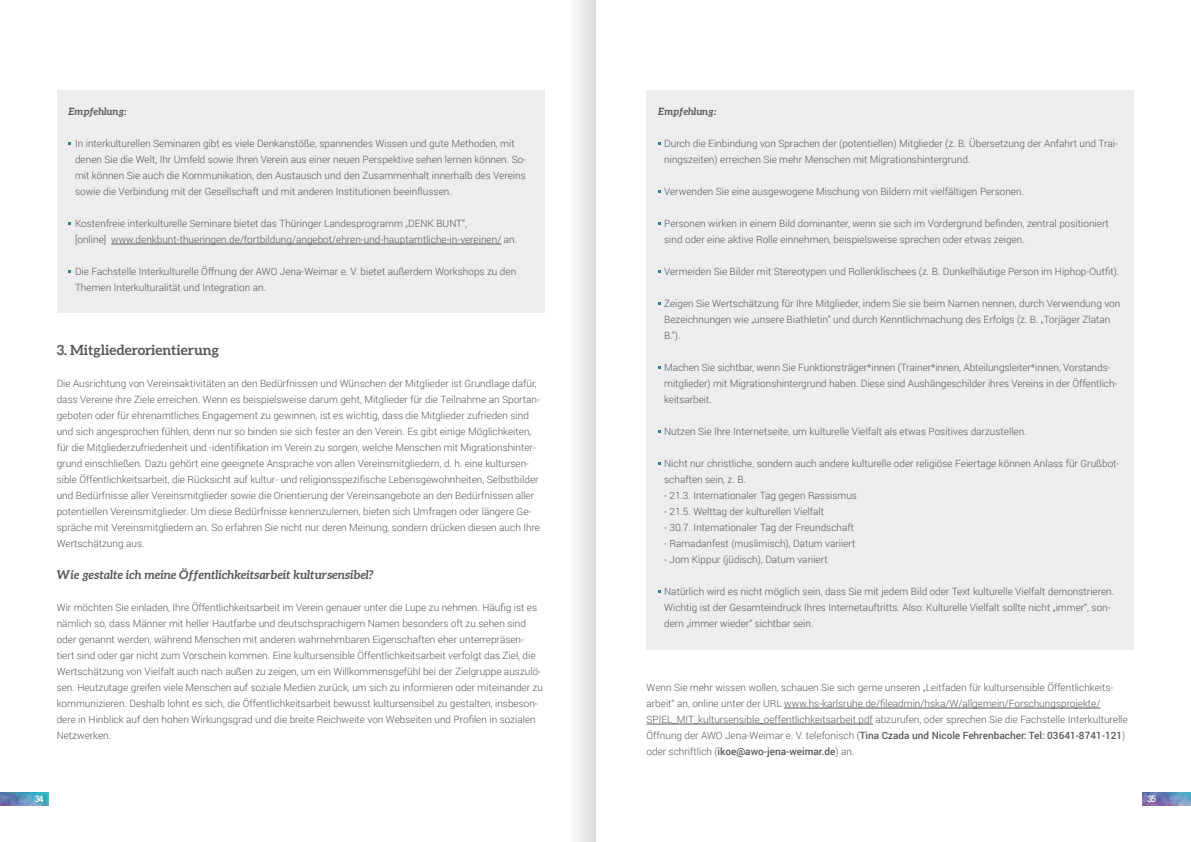
<style>
.page{position:relative;width:1191px;height:842px;background:#fff}
.page>*{position:absolute;margin:0;border:0;box-sizing:border-box;transform-origin:0 0}
.t1{font:700 14px "Aleo";color:#575756}
.t2{font:italic 700 12px "Aleo";letter-spacing:-.005em;color:#575756}
.t3{font:300 10px/16px "Roboto";color:#575756}
.t4{font:italic 700 10px "Aleo";color:#575756}
.t5{font:500 9px "Roboto";color:#fff}
.s1{font-weight:500}
</style>
<div class="page">
<img style="left:1142px;top:792px;width:49px;height:14px">
<img style="left:0;top:792px;width:48px;height:14px">
<div style="left:57px;top:91px;width:487px;height:222px;background:#ededed"></div>
<div style="left:646px;top:91px;width:488px;height:559px;background:#ededed"></div>
<hr style="left:111px;top:244px;width:390px;height:1px;background:#575756">
<hr style="left:784px;top:708px;width:316px;height:1px;background:#575756">
<hr style="left:646px;top:724px;width:227px;height:1px;background:#575756">
<svg style="left:576px;top:0;width:19px;height:842px"></svg>
<p class="t4" style="left:68px;top:106px;width:60px">Empfehlung:</p>
<p class="t3" style="left:75px;top:135px;width:452px">In interkulturellen Seminaren gibt es viele Denkanstöße, spannendes Wissen und gute Methoden, mit denen Sie die Welt, Ihr Umfeld sowie Ihren Verein aus einer neuen Perspektive sehen lernen können. So&shy;mit können Sie auch die Kommunikation, den Austausch und den Zusammenhalt innerhalb des Vereins sowie die Verbindung mit der Gesellschaft und mit anderen Institutionen beeinflussen.</p>
<p class="t3" style="left:75px;top:215px;width:443px">Kostenfreie interkulturelle Seminare bietet das Thüringer Landesprogramm „DENK BUNT“,<br>[online] ˂www.denkbunt-thueringen.de/fortbildung/angebot/ehren-und-hauptamtliche-in-vereinen/ an.</p>
<p class="t3" style="left:75px;top:263px;width:443px">Die Fachstelle Interkulturelle Öffnung der AWO Jena-Weimar e. V. bietet außerdem Workshops zu den<br>Themen Interkulturalität und Integration an.</p>
<h1 class="t1" style="left:57px;top:342px;width:164px">3. Mitgliederorientierung</h1>
<p class="t3" style="left:57px;top:375px;width:485px">Die Ausrichtung von Vereinsaktivitäten an den Bedürfnissen und Wünschen der Mitglieder ist Grundlage dafür, dass Vereine ihre Ziele erreichen. Wenn es beispielsweise darum geht, Mitglieder für die Teilnahme an Sportan&shy;geboten oder für ehrenamtliches Engagement zu gewinnen, ist es wichtig, dass die Mitglieder zufrieden sind und sich angesprochen fühlen, denn nur so binden sie sich fester an den Verein. Es gibt einige Möglichkeiten, für die Mitgliederzufriedenheit und -identifikation im Verein zu sorgen, welche Menschen mit Migrationshinter&shy;grund einschließen. Dazu gehört eine geeignete Ansprache von allen Vereinsmitgliedern, d. h. eine kultursen&shy;sible Öffentlichkeitsarbeit, die Rücksicht auf kultur- und religionsspezifische Lebensgewohnheiten, Selbstbilder und Bedürfnisse aller Vereinsmitglieder sowie die Orientierung der Vereinsangebote an den Bedürfnissen aller potentiellen Vereinsmitglieder. Um diese Bedürfnisse kennenzulernen, bieten sich Umfragen oder längere Ge&shy;spräche mit Vereinsmitgliedern an. So erfahren Sie nicht nur deren Meinung, sondern drücken diesen auch Ihre Wertschätzung aus.</p>
<p class="t2" style="left:57px;top:568px;width:319px">Wie gestalte ich meine Öffentlichkeitsarbeit kultursensibel?</p>
<p class="t3" style="left:57px;top:599px;width:488px">Wir möchten Sie einladen, Ihre Öffentlichkeitsarbeit im Verein genauer unter die Lupe zu nehmen. Häufig ist es nämlich so, dass Männer mit heller Hautfarbe und deutschsprachigem Namen besonders oft zu sehen sind oder genannt werden, während Menschen mit anderen wahrnehmbaren Eigenschaften eher unterrepräsen&shy;tiert sind oder gar nicht zum Vorschein kommen. Eine kultursensible Öffentlichkeitsarbeit verfolgt das Ziel, die Wertschätzung von Vielfalt auch nach außen zu zeigen, um ein Willkommensgefühl bei der Zielgruppe auszulö&shy;sen. Heutzutage greifen viele Menschen auf soziale Medien zurück, um sich zu informieren oder miteinander zu kommunizieren. Deshalb lohnt es sich, die Öffentlichkeitsarbeit bewusst kultursensibel zu gestalten, insbeson&shy;dere in Hinblick auf den hohen Wirkungsgrad und die breite Reichweite von Webseiten und Profilen in sozialen Netzwerken.</p>
<p class="t4" style="left:658px;top:106px;width:60px">Empfehlung:</p>
<p class="t3" style="left:664px;top:135px;width:455px">Durch die Einbindung von Sprachen der (potentiellen) Mitglieder (z. B. Übersetzung der Anfahrt und Trai&shy;ningszeiten) erreichen Sie mehr Menschen mit Migrationshintergrund.</p>
<p class="t3" style="left:664px;top:183px;width:361px">Verwenden Sie eine ausgewogene Mischung von Bildern mit vielfältigen Personen.</p>
<p class="t3" style="left:664px;top:215px;width:446px">Personen wirken in einem Bild dominanter, wenn sie sich im Vordergrund befinden, zentral positioniert sind oder eine aktive Rolle einnehmen, beispielsweise sprechen oder etwas zeigen.</p>
<p class="t3" style="left:664px;top:263px;width:456px">Vermeiden Sie Bilder mit Stereotypen und Rollenklischees (z. B. Dunkelhäutige Person im Hiphop-Outfit).</p>
<p class="t3" style="left:664px;top:295px;width:458px">Zeigen Sie Wertschätzung für Ihre Mitglieder, indem Sie sie beim Namen nennen, durch Verwendung von<br>Bezeichnungen wie „unsere Biathletin“ und durch Kenntlichmachung des Erfolgs (z. B. „Torjäger Zlatan<br>B.“).</p>
<p class="t3" style="left:664px;top:359px;width:455px">Machen Sie sichtbar, wenn Sie Funktionsträger*innen (Trainer*innen, Abteilungsleiter*innen, Vorstands&shy;mitglieder) mit Migrationshintergrund haben. Diese sind Aushängeschilder ihres Vereins in der Öffentlich&shy;keitsarbeit.</p>
<p class="t3" style="left:664px;top:423px;width:364px">Nutzen Sie Ihre Internetseite, um kulturelle Vielfalt als etwas Positives darzustellen.</p>
<p class="t3" style="left:664px;top:455px;width:457px">Nicht nur christliche, sondern auch andere kulturelle oder religiöse Feiertage können Anlass für Grußbot&shy;schaften sein, z. B.</p>
<p class="t3" style="left:664px;top:487px;width:194px">- 21.3. Internationaler Tag gegen Rassismus</p>
<p class="t3" style="left:664px;top:503px;width:161px">- 21.5. Welttag der kulturellen Vielfalt</p>
<p class="t3" style="left:664px;top:519px;width:191px">- 30.7. Internationaler Tag der Freundschaft</p>
<p class="t3" style="left:664px;top:535px;width:193px">- Ramadanfest (muslimisch), Datum variiert</p>
<p class="t3" style="left:664px;top:551px;width:165px">- Jom Kippur (jüdisch), Datum variiert</p>
<p class="t3" style="left:664px;top:583px;width:451px">Natürlich wird es nicht möglich sein, dass Sie mit jedem Bild oder Text kulturelle Vielfalt demonstrieren.<br>Wichtig ist der Gesamteindruck Ihres Internetauftritts. Also: Kulturelle Vielfalt sollte nicht „immer“, son&shy;dern „immer wieder“ sichtbar sein.</p>
<p class="t3" style="left:646px;top:679px;width:483px">Wenn Sie mehr wissen wollen, schauen Sie sich gerne unseren „Leitfaden für kultursensible Öffentlichkeits&shy;arbeit“ an, online unter der URL www.hs-karlsruhe.de/fileadmin/hska/W/allgemein/Forschungsprojekte/ SPIEL_MIT_kultursensible_oeffentlichkeitsarbeit.pdf abzurufen, oder sprechen Sie die Fachstelle Interkulturelle Öffnung der AWO Jena-Weimar e. V. telefonisch (<span class="s1">Tina Czada und Nicole Fehrenbacher: Tel: 03641-8741-121</span>) oder schriftlich (<span class="s1">ikoe@awo-jena-weimar.de</span>) an.</p>
<p class="t5" style="left:35px;top:793px;width:10px">34</p>
<p class="t5" style="left:1147px;top:793px;width:10px">35</p>
</div>
